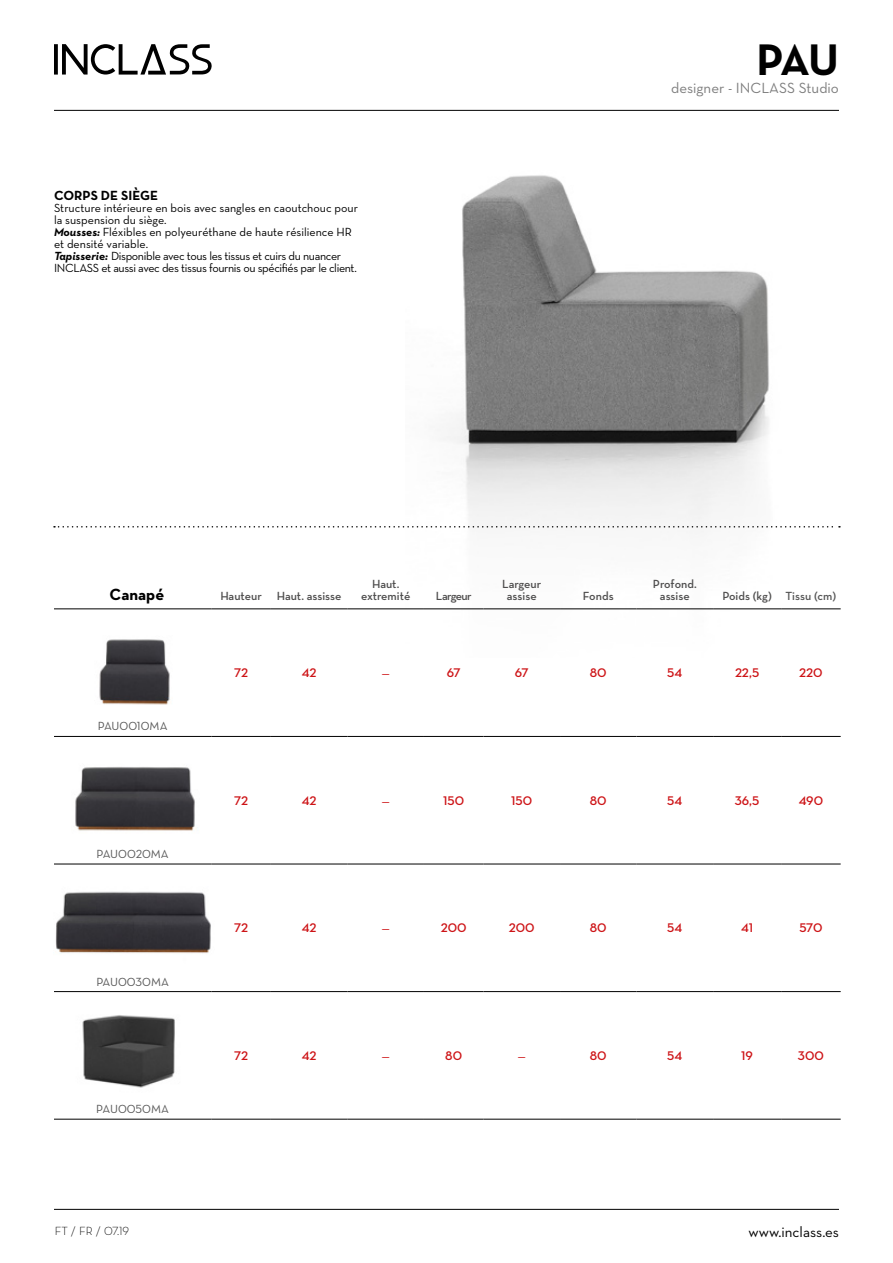
<style>
.page{position:relative;width:893px;height:1263px;background:#fff}
.page>*{position:absolute;margin:0;border:0;box-sizing:border-box;transform-origin:0 0}
.t1{font:700 45px "Neutra Text";color:#000}
.t2{font:700 16.5px "Neutra Text";color:#000}
.t3{font:15px "Neutra Text";color:#7d7d7d}
.t4{font:15px "Neutra Text";color:#000}
.t5{font:700 13.5px "Neutra Text";color:#000}
.t6{font:12.75px "Neutra Text Demi Alt";color:#cd1316}
.t7{font:12.75px "Neutra Text";color:#cd1316}
.t8{font:12px/12px "Neutra Text";letter-spacing:-.005em;color:#000}
.t9{font:600 12px/12px "Neutra Text";color:#4f4e4e;text-align:center}
.t10{font:12px "Neutra Text Book Alt";color:#565656}
.t11{font:300 12px "Neutra Text";color:#000}
.t12{font:600 12px "Neutra Text";letter-spacing:-.05em;color:#4f4e4e}
.s1{font-weight:700;font-style:italic}
.s2{color:#565656}
.s3{font-family:"Neutra Text Light Alt";font-weight:400}
</style>
<div class="page">
<img style="left:405px;top:175px;width:435px;height:435px">
<svg style="left:54px;top:526px;width:786px;height:1px"></svg>
<hr style="left:54px;top:110px;width:785px;height:1px;background:#000">
<hr style="left:54px;top:1209px;width:785px;height:1px;background:#000">
<svg style="left:54px;top:44px;width:158px;height:31px"></svg>
<hr style="left:54px;top:1119px;width:157px;height:1px;background:#000">
<hr style="left:211px;top:1119px;width:60px;height:1px;background:#000">
<hr style="left:271px;top:1119px;width:76px;height:1px;background:#000">
<hr style="left:347px;top:1119px;width:77px;height:1px;background:#000">
<hr style="left:424px;top:1119px;width:59px;height:1px;background:#000">
<hr style="left:483px;top:1119px;width:77px;height:1px;background:#000">
<hr style="left:560px;top:1119px;width:77px;height:1px;background:#000">
<hr style="left:637px;top:1119px;width:76px;height:1px;background:#000">
<hr style="left:713px;top:1119px;width:68px;height:1px;background:#000">
<hr style="left:781px;top:1119px;width:60px;height:1px;background:#000">
<hr style="left:54px;top:608px;width:157px;height:1px;background:#000">
<hr style="left:54px;top:736px;width:157px;height:1px;background:#000">
<hr style="left:211px;top:736px;width:60px;height:1px;background:#000">
<hr style="left:271px;top:736px;width:76px;height:1px;background:#000">
<hr style="left:347px;top:736px;width:77px;height:1px;background:#000">
<hr style="left:424px;top:736px;width:59px;height:1px;background:#000">
<hr style="left:483px;top:736px;width:77px;height:1px;background:#000">
<hr style="left:560px;top:736px;width:77px;height:1px;background:#000">
<hr style="left:637px;top:736px;width:76px;height:1px;background:#000">
<hr style="left:713px;top:736px;width:68px;height:1px;background:#000">
<hr style="left:781px;top:736px;width:60px;height:1px;background:#000">
<hr style="left:54px;top:864px;width:157px;height:1px;background:#000">
<hr style="left:211px;top:864px;width:60px;height:1px;background:#000">
<hr style="left:271px;top:864px;width:76px;height:1px;background:#000">
<hr style="left:347px;top:864px;width:77px;height:1px;background:#000">
<hr style="left:424px;top:864px;width:59px;height:1px;background:#000">
<hr style="left:483px;top:864px;width:77px;height:1px;background:#000">
<hr style="left:560px;top:864px;width:77px;height:1px;background:#000">
<hr style="left:637px;top:864px;width:76px;height:1px;background:#000">
<hr style="left:713px;top:864px;width:68px;height:1px;background:#000">
<hr style="left:781px;top:864px;width:60px;height:1px;background:#000">
<hr style="left:54px;top:991px;width:157px;height:1px;background:#000">
<hr style="left:211px;top:991px;width:60px;height:1px;background:#000">
<hr style="left:271px;top:991px;width:76px;height:1px;background:#000">
<hr style="left:347px;top:991px;width:77px;height:1px;background:#000">
<hr style="left:424px;top:991px;width:59px;height:1px;background:#000">
<hr style="left:483px;top:991px;width:77px;height:1px;background:#000">
<hr style="left:560px;top:991px;width:77px;height:1px;background:#000">
<hr style="left:637px;top:991px;width:76px;height:1px;background:#000">
<hr style="left:713px;top:991px;width:68px;height:1px;background:#000">
<hr style="left:781px;top:991px;width:60px;height:1px;background:#000">
<hr style="left:211px;top:608px;width:60px;height:1px;background:#000">
<hr style="left:271px;top:608px;width:76px;height:1px;background:#000">
<hr style="left:347px;top:608px;width:77px;height:1px;background:#000">
<hr style="left:424px;top:608px;width:59px;height:1px;background:#000">
<hr style="left:483px;top:608px;width:77px;height:1px;background:#000">
<hr style="left:560px;top:608px;width:77px;height:1px;background:#000">
<hr style="left:637px;top:608px;width:76px;height:1px;background:#000">
<hr style="left:713px;top:608px;width:68px;height:1px;background:#000">
<hr style="left:781px;top:608px;width:60px;height:1px;background:#000">
<img style="left:82px;top:1015px;width:93px;height:73px">
<img style="left:55px;top:891px;width:156px;height:63px">
<img style="left:75px;top:767px;width:120px;height:64px">
<img style="left:99px;top:639px;width:71px;height:66px">
<p class="t5" style="left:54px;top:187px;width:106px">CORPS DE SIÈGE</p>
<p class="t8" style="left:54px;top:201px;width:305px">Structure intérieure en bois avec sangles en caoutchouc pour la suspension du siège.<br><span class="s1">Mousses:</span> Fléxibles en polyeuréthane de haute résilience HR et densité variable.<br><span class="s1">Tapisserie:</span> Disponible avec tous les tissus et cuirs du nuancer INCLASS et aussi avec des tissus fournis ou spécifiés par le client.</p>
<h1 class="t1" style="left:756px;top:32px;width:84px">PAU</h1>
<p class="t3" style="left:671px;top:79px;width:169px">designer - INCLASS Studio</p>
<h2 class="t2" style="left:110px;top:584px;width:56px">Canapé</h2>
<p class="t9" style="left:220px;top:590px;width:123px">Hauteur Haut. assisse</p>
<p class="t9" style="left:361px;top:578px;width:51px">Haut. extremité</p>
<p class="t12" style="left:436px;top:589px;width:37px">Largeur</p>
<p class="t9" style="left:502px;top:578px;width:41px">Largeur assise</p>
<p class="t9" style="left:583px;top:590px;width:32px">Fonds</p>
<p class="t9" style="left:653px;top:578px;width:45px">Profond. assise</p>
<p class="t9" style="left:722px;top:590px;width:115px">Poids (kg) <span class="s2">Tissu (cm)</span></p>
<p class="t10" style="left:98px;top:719px;width:71px">PAU0010MA</p>
<p class="t10" style="left:96px;top:847px;width:74px">PAU0020MA</p>
<p class="t10" style="left:96px;top:974px;width:74px">PAU0030MA</p>
<p class="t10" style="left:96px;top:1102px;width:74px">PAU0050MA</p>
<p class="t6" style="left:234px;top:665px;width:15px">72</p>
<p class="t6" style="left:302px;top:665px;width:16px">42</p>
<p class="t7" style="left:382px;top:665px;width:9px">—</p>
<p class="t6" style="left:447px;top:665px;width:15px">67</p>
<p class="t6" style="left:515px;top:665px;width:15px">67</p>
<p class="t6" style="left:590px;top:665px;width:18px">80</p>
<p class="t6" style="left:667px;top:665px;width:17px">54</p>
<p class="t6" style="left:735px;top:665px;width:26px">22,5</p>
<p class="t6" style="left:799px;top:665px;width:25px">220</p>
<p class="t6" style="left:234px;top:792px;width:15px">72</p>
<p class="t6" style="left:302px;top:792px;width:16px">42</p>
<p class="t7" style="left:382px;top:793px;width:9px">—</p>
<p class="t6" style="left:443px;top:792px;width:23px">150</p>
<p class="t6" style="left:511px;top:792px;width:23px">150</p>
<p class="t6" style="left:590px;top:792px;width:18px">80</p>
<p class="t6" style="left:667px;top:792px;width:17px">54</p>
<p class="t6" style="left:735px;top:792px;width:26px">36,5</p>
<p class="t6" style="left:799px;top:792px;width:26px">490</p>
<p class="t6" style="left:234px;top:920px;width:15px">72</p>
<p class="t6" style="left:302px;top:920px;width:16px">42</p>
<p class="t7" style="left:382px;top:920px;width:9px">—</p>
<p class="t6" style="left:441px;top:920px;width:27px">200</p>
<p class="t6" style="left:509px;top:920px;width:27px">200</p>
<p class="t6" style="left:590px;top:920px;width:18px">80</p>
<p class="t6" style="left:667px;top:920px;width:17px">54</p>
<p class="t6" style="left:741px;top:920px;width:14px">41</p>
<p class="t6" style="left:799px;top:920px;width:24px">570</p>
<p class="t6" style="left:234px;top:1048px;width:15px">72</p>
<p class="t6" style="left:302px;top:1048px;width:16px">42</p>
<p class="t7" style="left:382px;top:1048px;width:9px">—</p>
<p class="t6" style="left:445px;top:1048px;width:18px">80</p>
<p class="t7" style="left:518px;top:1048px;width:9px">—</p>
<p class="t6" style="left:590px;top:1048px;width:18px">80</p>
<p class="t6" style="left:667px;top:1048px;width:17px">54</p>
<p class="t6" style="left:741px;top:1048px;width:13px">19</p>
<p class="t6" style="left:798px;top:1048px;width:28px">300</p>
<p class="t11" style="left:55px;top:1224px;width:76px">FT / FR / <span class="s3">07.19</span></p>
<p class="t4" style="left:748px;top:1223px;width:92px">www.inclass.es</p>
</div>
